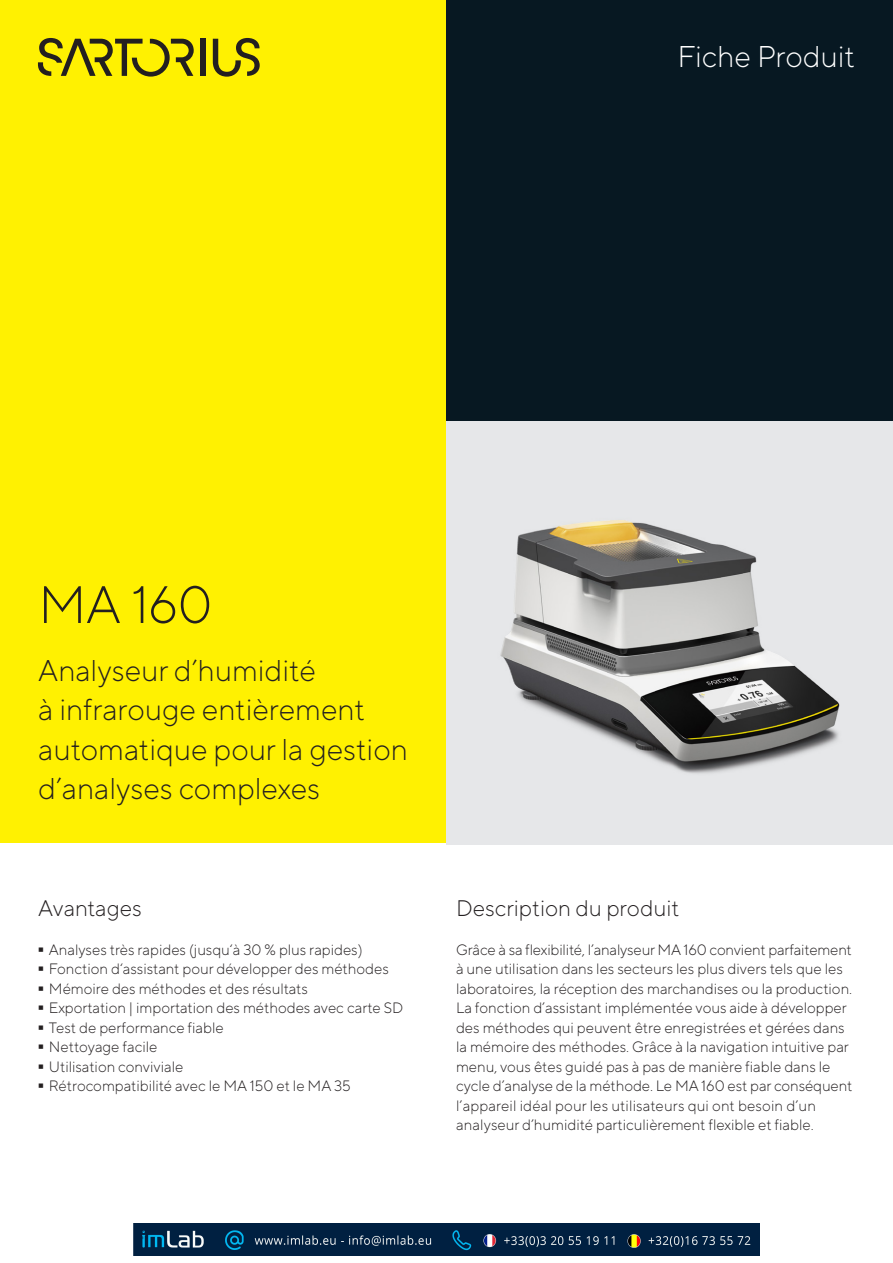
<style>
.page{position:relative;width:893px;height:1263px;background:#fff}
.page>*{position:absolute;margin:0;border:0;box-sizing:border-box;transform-origin:0 0}
.t1{font:300 95.25px "TT Norms Pro";color:#231f20;scale:.16 1}
.t2{font:300 52.5px "TT Norms Pro";color:#231f20}
.t3{font:300 30px/39px "TT Norms Pro";color:#231f20}
.t4{font:300 30px "TT Norms Pro";color:#fff}
.t5{font:300 22.5px "TT Norms Pro";color:#231f20}
.t6{font:300 15px/19.5px "TT Norms Pro";color:#231f20}
</style>
<div class="page">
<div style="left:0;top:0;width:446px;height:843px;background:#fff101"></div>
<div style="left:446px;top:0;width:447px;height:421px;background:#071822"></div>
<div style="left:446px;top:421px;width:447px;height:423px;background:#e6e7e9"></div>
<div style="left:200px;top:39px;width:5px;height:37px;background:#231f20"></div>
<svg style="left:213px;top:38px;width:47px;height:39px"></svg>
<svg style="left:38px;top:38px;width:156px;height:39px"></svg>
<img style="left:659px;top:704px;width:181px;height:70px">
<img style="left:500px;top:520px;width:339px;height:242px">
<img style="left:134px;top:1224px;width:625px;height:31px">
<h3 class="t4" style="left:677px;top:35px;width:179px">Fiche Produit</h3>
<h2 class="t2" style="left:38px;top:567px;width:176px">MA 160</h2>
<h3 class="t3" style="left:38px;top:649px;width:371px">Analyseur d’humidité<br>à infrarouge entièrement automatique pour la gestion d’analyses complexes</h3>
<h3 class="t5" style="left:38px;top:891px;width:105px">Avantages</h3>
<h1 class="t1" style="left:38px;top:876px;width:38px">-</h1>
<p class="t6" style="left:49px;top:938px;width:315px">Analyses très rapides (jusqu‘à 30 % plus rapides)</p>
<h1 class="t1" style="left:38px;top:895px;width:38px">-</h1>
<p class="t6" style="left:49px;top:958px;width:341px">Fonction d‘assistant pour développer des méthodes</p>
<h1 class="t1" style="left:38px;top:915px;width:38px">-</h1>
<p class="t6" style="left:49px;top:977px;width:261px">Mémoire des méthodes et des résultats</p>
<h1 class="t1" style="left:38px;top:934px;width:38px">-</h1>
<p class="t6" style="left:49px;top:997px;width:356px">Exportation | importation des méthodes avec carte SD</p>
<h1 class="t1" style="left:38px;top:954px;width:38px">-</h1>
<p class="t6" style="left:49px;top:1016px;width:176px">Test de performance fiable</p>
<h1 class="t1" style="left:38px;top:973px;width:38px">-</h1>
<p class="t6" style="left:49px;top:1036px;width:110px">Nettoyage facile</p>
<h1 class="t1" style="left:38px;top:993px;width:38px">-</h1>
<p class="t6" style="left:49px;top:1055px;width:136px">Utilisation conviviale</p>
<h1 class="t1" style="left:38px;top:1012px;width:38px">-</h1>
<p class="t6" style="left:49px;top:1075px;width:303px">Rétrocompatibilité avec le MA 150 et le MA 35</p>
<h3 class="t5" style="left:456px;top:891px;width:225px">Description du produit</h3>
<p class="t6" style="left:456px;top:938px;width:398px">Grâce à sa flexibilité, l’analyseur MA 160 convient parfaitement à une utilisation dans les secteurs les plus divers tels que les laboratoires, la réception des marchandises ou la production.<br>La fonction d’assistant implémentée vous aide à développer des méthodes qui peuvent être enregistrées et gérées dans la mémoire des méthodes. Grâce à la navigation intuitive par menu, vous êtes guidé pas à pas de manière fiable dans le cycle d’analyse de la méthode. Le MA 160 est par conséquent l’appareil idéal pour les utilisateurs qui ont besoin d’un analyseur d’humidité particulièrement flexible et fiable.</p>
</div>
